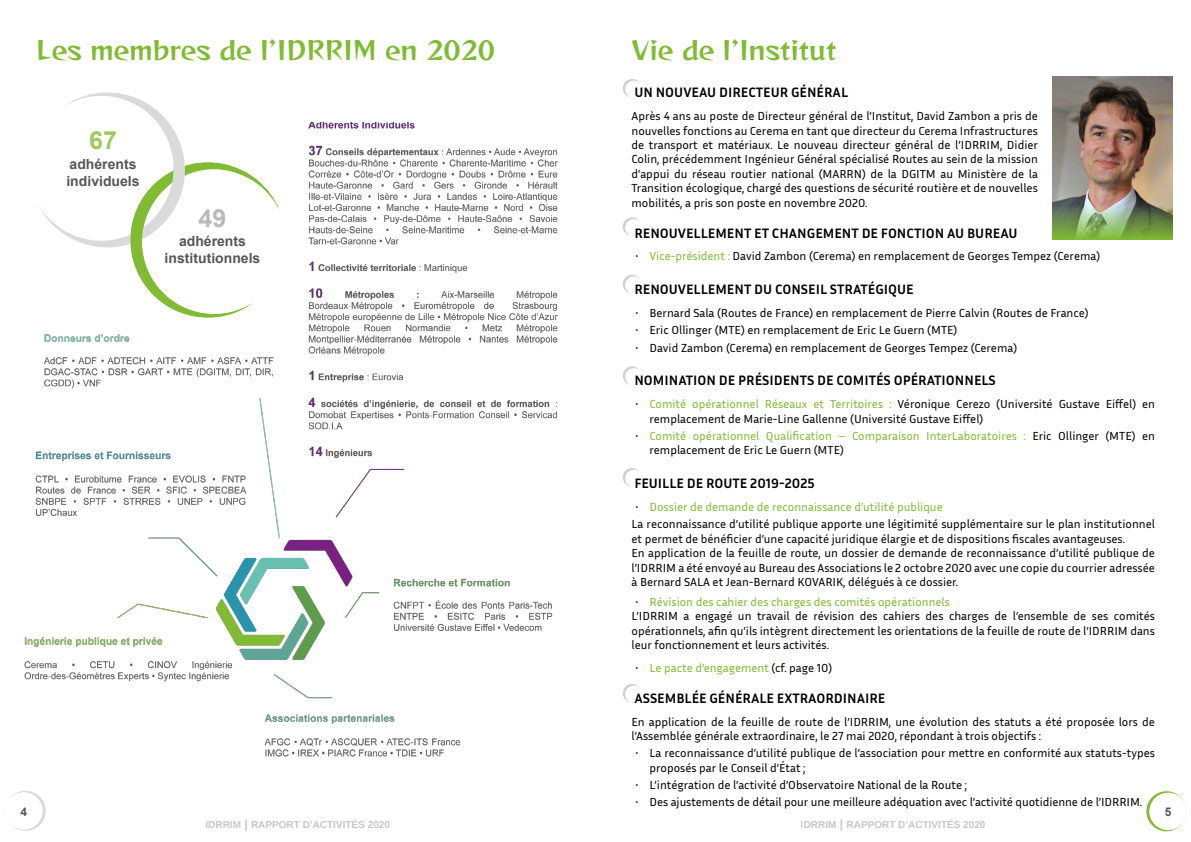
<style>
.page{position:relative;width:1191px;height:842px;background:#fff}
.page>*{position:absolute;margin:0;border:0;box-sizing:border-box;transform-origin:0 0}
.t1{font:25px "Reggae One";color:#80bb33}
.t2{font:700 25px "Arial";color:#bababa}
.t3{font:700 25px "Arial";color:#9fc85d}
.t4{font:700 14px "Inria Sans";color:#000}
.t5{font:700 14px/16.8px "Arial";color:#575756;text-align:center}
.t6{font:12px/14.4px "Inria Sans";color:#000}
.t7{font:12px/14.4px "Inria Sans";color:#80bb33}
.t8{font:700 12px "Arial";color:#575756}
.t9{font:700 10px "Arimo";color:#c6c6c6}
.s1{color:#80bb33}
.s2{color:#000}
.s3{font-size:12px}
</style>
<div class="page">
<img style="left:24px;top:123px;width:534px;height:634px">
<svg style="left:6px;top:791px;width:40px;height:40px"></svg>
<div style="left:5px;top:792px;width:38px;height:38px;background:#fff;border-radius:50%"></div>
<svg style="left:623px;top:79px;width:18px;height:19px"></svg>
<div style="left:625px;top:81px;width:17px;height:17px;background:#fff;border-radius:50%"></div>
<img style="left:1052px;top:76px;width:120px;height:129px">
<img style="left:1052px;top:205px;width:120px;height:35px">
<svg style="left:623px;top:217px;width:18px;height:19px"></svg>
<div style="left:625px;top:219px;width:17px;height:17px;background:#fff;border-radius:50%"></div>
<div style="left:623px;top:275px;width:18px;height:18px;background:#d0d0d0;border-radius:50%"></div>
<div style="left:625px;top:276px;width:17px;height:18px;background:#fff;border-radius:50%"></div>
<svg style="left:623px;top:366px;width:18px;height:19px"></svg>
<div style="left:625px;top:368px;width:17px;height:17px;background:#fff;border-radius:50%"></div>
<svg style="left:623px;top:468px;width:18px;height:19px"></svg>
<div style="left:625px;top:470px;width:17px;height:17px;background:#fff;border-radius:50%"></div>
<svg style="left:37px;top:92px;width:243px;height:228px"></svg>
<svg style="left:1146px;top:791px;width:40px;height:40px"></svg>
<div style="left:1149px;top:793px;width:37px;height:37px;background:#fff;border-radius:50%"></div>
<svg style="left:623px;top:684px;width:18px;height:18px"></svg>
<div style="left:625px;top:686px;width:17px;height:17px;background:#fff;border-radius:50%"></div>
<p class="t8" style="left:21px;top:803px;width:8px">4</p>
<h1 class="t1" style="left:36px;top:33px;width:460px">Les membres de l’IDRRIM en 2020</h1>
<h1 class="t1" style="left:631px;top:33px;width:206px">Vie de l’Institut</h1>
<p class="t4" style="left:634px;top:84px;width:215px">UN NOUVEAU DIRECTEUR GÉNÉRAL</p>
<p class="t6" style="left:631px;top:108px;width:408px;text-align:justify">Après 4 ans au poste de Directeur général de l’Institut, David Zambon a pris de nouvelles fonctions au Cerema en tant que directeur du Cerema Infrastructures de transport et matériaux. Le nouveau directeur général de l’IDRRIM, Didier Colin, précédemment Ingénieur Général spécialisé Routes au sein de la mission d’appui du réseau routier national (MARRN) de la DGITM au Ministère de la Transition écologique, chargé des questions de sécurité routière et de nouvelles mobilités, a pris son poste en novembre 2020.</p>
<p class="t4" style="left:634px;top:224px;width:385px">RENOUVELLEMENT ET CHANGEMENT DE FONCTION AU BUREAU</p>
<p class="t6" style="left:635px;top:249px;width:466px">• <span class="s1">Vice-président :</span> David Zambon (Cerema) en remplacement de Georges Tempez (Cerema)</p>
<p class="t4" style="left:634px;top:281px;width:281px">RENOUVELLEMENT DU CONSEIL STRATÉGIQUE</p>
<p class="t6" style="left:635px;top:305px;width:454px">• Bernard Sala (Routes de France) en remplacement de Pierre Calvin (Routes de France)</p>
<p class="t6" style="left:635px;top:323px;width:323px">• Eric Ollinger (MTE) en remplacement de Eric Le Guern (MTE)</p>
<p class="t6" style="left:635px;top:340px;width:383px">• David Zambon (Cerema) en remplacement de Georges Tempez (Cerema)</p>
<p class="t4" style="left:634px;top:372px;width:363px">NOMINATION DE PRÉSIDENTS DE COMITÉS OPÉRATIONNELS</p>
<p class="t6" style="left:649px;top:397px;width:507px;text-indent:-14px">• <span class="s1">Comité opérationnel Réseaux et Territoires :</span> Véronique Cerezo (Université Gustave Eiffel) en remplacement de Marie-Line Gallenne (Université Gustave Eiffel)</p>
<p class="t7" style="left:649px;top:428px;width:507px;text-indent:-14px"><span class="s2">•</span> Comité opérationnel Qualification – Comparaison InterLaboratoires : <span class="s2">Eric Ollinger (MTE) en remplacement de Eric Le Guern (MTE)</span></p>
<p class="t4" style="left:634px;top:474px;width:182px">FEUILLE DE ROUTE 2019-2025</p>
<p class="t6" style="left:631px;top:498px;width:525px;line-height:17.2px;text-indent:4px">• <span class="s1">Dossier de demande de reconnaissance d’utilité publique<br></span>La reconnaissance d’utilité publique apporte une légitimité supplémentaire sur le plan institutionnel</p>
<p class="t6" style="left:631px;top:531px;width:525px">et permet de bénéficier d’une capacité juridique élargie et de dispositions fiscales avantageuses.<br>En application de la feuille de route, un dossier de demande de reconnaissance d’utilité publique de l’IDRRIM a été envoyé au Bureau des Associations le 2 octobre 2020 avec une copie du courrier adressée à Bernard SALA et Jean-Bernard KOVARIK, délégués à ce dossier.</p>
<p class="t6" style="left:631px;top:594px;width:525px;text-indent:4px">• <span class="s1">Révision des cahier des charges des comités opérationnels<br></span>L’IDRRIM a engagé un travail de révision des cahiers des charges de l’ensemble de ses comités opérationnels, afin qu’ils intègrent directement les orientations de la feuille de route de l’IDRRIM dans leur fonctionnement et leurs activités.</p>
<p class="t7" style="left:635px;top:660px;width:198px"><span class="s2">•</span> Le pacte d’engagement <span class="s2">(cf. page 10)</span></p>
<p class="t4" style="left:634px;top:689px;width:253px">ASSEMBLÉE GÉNÉRALE EXTRAORDINAIRE</p>
<p class="t6" style="left:631px;top:714px;width:525px">En application de la feuille de route de l’IDRRIM, une évolution des statuts a été proposée lors de l’Assemblée générale extraordinaire, le 27 mai 2020, répondant à trois objectifs :</p>
<p class="t6" style="left:649px;top:745px;width:507px;text-indent:-14px">• La reconnaissance d’utilité publique de l’association pour mettre en conformité aux statuts-types proposés par le Conseil d’État ;</p>
<p class="t6" style="left:635px;top:777px;width:333px">• L’intégration de l’activité d’Observatoire National de la Route ;</p>
<p class="t6" style="left:635px;top:794px;width:508px">• Des ajustements de détail pour une meilleure adéquation avec l’activité quotidienne de l’IDRRIM.</p>
<h1 class="t3" style="left:89px;top:123px;width:29px">67</h1>
<p class="t5" style="left:66px;top:156px;width:75px;text-align:left">adhérents individuels</p>
<h1 class="t2" style="left:199px;top:200px;width:29px">49</h1>
<p class="t5" style="left:165px;top:233px;width:97px">adhérents institutionnels</p>
<p class="t9" style="left:205px;top:817px;width:186px">IDRRIM <span class="s3">|</span> RAPPORT D’ACTIVITÉS 2020</p>
<p class="t9" style="left:801px;top:817px;width:186px">IDRRIM <span class="s3">|</span> RAPPORT D’ACTIVITÉS 2020</p>
<p class="t8" style="left:1165px;top:803px;width:8px">5</p>
</div>
